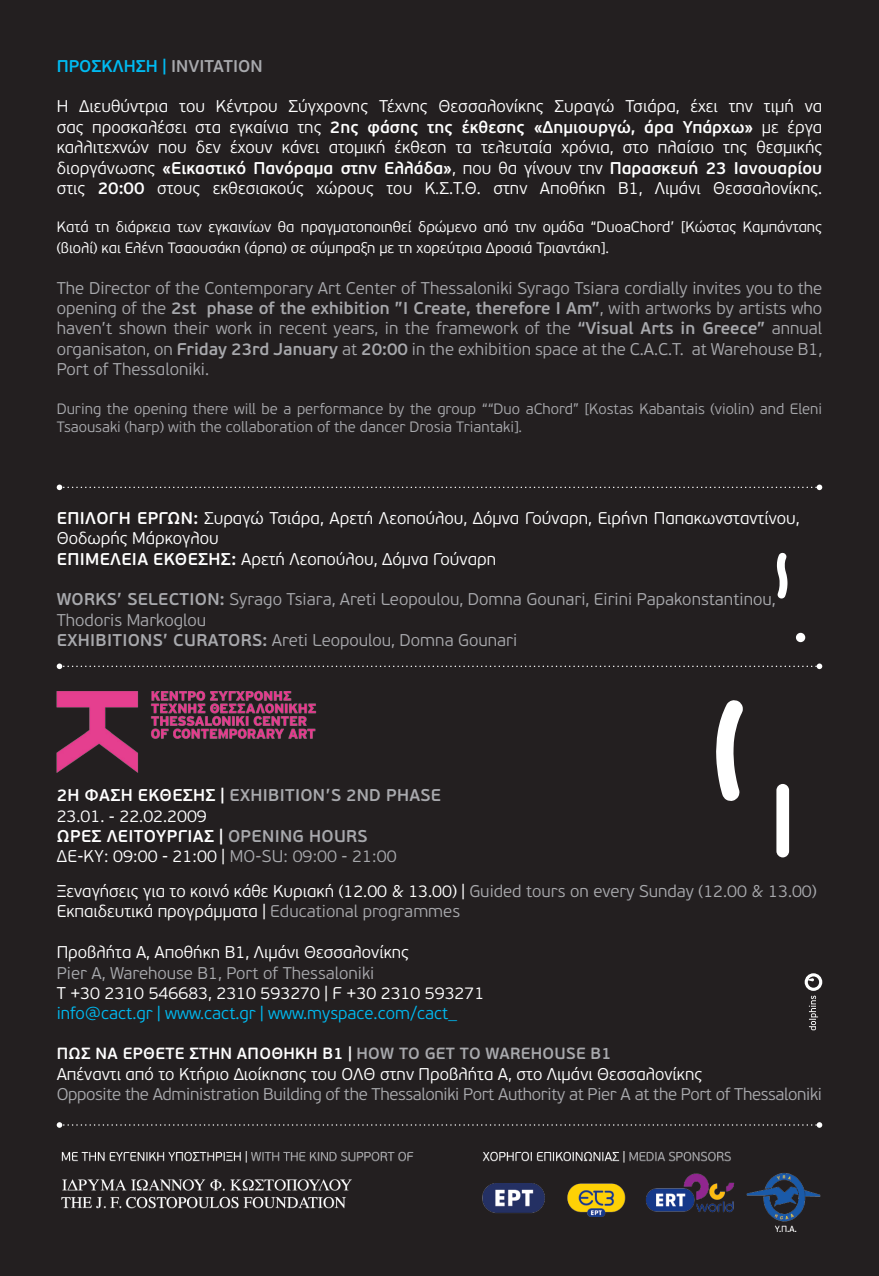
<style>
.page{position:relative;width:879px;height:1276px;background:#231f20}
.page>*{position:absolute;margin:0;border:0;box-sizing:border-box;transform-origin:0 0}
.t1{font:300 17px/20.4px "PF Beau Sans Pro";color:#fff;text-align:justify}
.t2{font:300 17px/20.4px "PF Beau Sans Pro";color:#a8a9ad;text-align:justify}
.t3{font:300 17px "PF Beau Sans Pro";letter-spacing:-.02em;color:#a8a9ad}
.t4{font:600 17px "PF Beau Sans Pro";letter-spacing:.02em;color:#a8a9ad}
.t5{font:300 17px "PF Beau Sans Pro";color:#00baf1}
.t6{font:600 17px "PF Beau Sans Pro";letter-spacing:.02em;color:#fff}
.t7{font:600 17px "PF Beau Sans Pro";color:#00baf1}
.t8{font:600 16.2px "PF Beau Sans Pro";color:#fff}
.t9{font:600 16.2px "PF Beau Sans Pro";letter-spacing:.02em;color:#a8a9ad}
.t10{font:300 15px/20.4px "PF Beau Sans Pro";color:#fff}
.t11{font:300 15px/18px "PF Beau Sans Pro";color:#a8a9ad}
.s1{color:#a8a9ad}
.s2{font-weight:600}
.s3{color:#fff}
</style>
<div class="page">
<svg style="left:57px;top:484px;width:765px;height:6px"></svg>
<svg style="left:57px;top:663px;width:765px;height:6px"></svg>
<svg style="left:57px;top:1122px;width:765px;height:5px"></svg>
<svg style="left:777px;top:553px;width:10px;height:45px"></svg>
<svg style="left:716px;top:700px;width:27px;height:101px"></svg>
<svg style="left:776px;top:784px;width:13px;height:73px"></svg>
<div style="left:796px;top:633px;width:9px;height:9px;background:#fff;border-radius:50%"></div>
<img style="left:56px;top:690px;width:261px;height:83px">
<svg style="left:804px;top:973px;width:18px;height:57px"></svg>
<img style="left:61px;top:1151px;width:760px;height:80px">
<p class="t7" style="left:57px;top:56px;width:207px">ΠΡΟΣΚΛΗΣΗ | <span class="s1">INVITATION</span></p>
<p class="t1" style="left:57px;top:97px;width:767px">Η Διευθύντρια του Κέντρου Σύγχρονης Τέχνης Θεσσαλονίκης Συραγώ Τσιάρα, έχει την τιμή να σας προσκαλέσει στα εγκαίνια της <span class="s2">2ΗΣ ΦΆΣΗΣ ΤΗΣ ΈΚΘΕΣΗΣ «ΔΗΜΙΟΥΡΓΏ, ΆΡΑ ΥΠΆΡΧΩ»</span> με έργα καλλιτεχνών που δεν έχουν κάνει ατομική έκθεση τα τελευταία χρόνια, στο πλαίσιο της θεσμικής διοργάνωσης <span class="s2">«ΕΙΚΑΣΤΙΚΌ ΠΑΝΌΡΑΜΑ ΣΤΗΝ ΕΛΛΆΔΑ»</span>, που θα γίνουν την <span class="s2">ΠΑΡΑΣΚΕΥΉ 23 IΑΝΟΥΑΡΊΟΥ </span>στις <span class="s2">20:00</span> στους εκθεσιακούς χώρους του Κ.Σ.Τ.Θ. στην Αποθήκη Β1, Λιμάνι Θεσσαλονίκης.</p>
<p class="t10" style="left:57px;top:217px;width:767px">Κατά τη διάρκεια των εγκαινίων θα πραγματοποιηθεί δρώμενο από την ομάδα “DuoaChord’ [Kώστας Καμπάνταης (βιολί) και Ελένη Τσαουσάκη (άρπα) σε σύμπραξη με τη χορεύτρια Δροσιά Τριαντάκη].</p>
<p class="t2" style="left:57px;top:278px;width:767px">The Director of the Contemporary Art Center of Thessaloniki Syrago Tsiara cordially invites you to the opening of the <span class="s2">2ST PHASE OF THE EXHIBITION ”I CREATE, THEREFORE I AM”</span>, with artworks by artists who haven’t shown their work in recent years, in the framework of the <span class="s2">“VISUAL ARTS IN GREECE”</span> annual organisaton, on <span class="s2">FRIDAY 23RD JANUARY</span> at <span class="s2">20:00</span> in the exhibition space at the C.A.C.T. at Warehouse B1, Port of Thessαloniki.</p>
<p class="t11" style="left:57px;top:400px;width:767px">During the opening there will be a performance by the group ““Duo aChord” [Kostas Kabantais (violin) and Eleni<br>Tsaousaki (harp) with the collaboration of the dancer Drosia Triantaki].</p>
<p class="t1" style="left:57px;top:508px;width:744px"><span class="s2">ΕΠ ΙΛΟ ΓΉ ΈΡΓΩΝ:</span> Συραγώ Τσιάρα, Αρετή Λεοπούλου, Δόμνα Γούναρη, Ειρήνη Παπακωνσταντίνου,<br>Θοδωρής Μάρκογλου</p>
<p class="t6" style="left:57px;top:548px;width:54px">ΕΠΙΜΈΛΕ</p>
<p class="t6" style="left:132px;top:548px;width:68px">ΙΑ ΈΚΘΕΣΗΣ</p>
<p class="t1" style="left:231px;top:549px;width:266px"><span class="s2">:</span> Αρετή Λεοπούλου, Δόμνα Γούναρη</p>
<p class="t4" style="left:57px;top:589px;width:134px">WORKS’ SELECTION</p>
<p class="t2" style="left:220px;top:590px;width:557px"><span class="s2">:</span> Syrago Tsiara, Areti Leopoulou, Domna Gounari, Eirini Papakonstantinou,</p>
<p class="t2" style="left:57px;top:610px;width:151px">Thodoris Markoglou</p>
<p class="t4" style="left:57px;top:630px;width:60px">EXHIBITION</p>
<p class="t4" style="left:153px;top:630px;width:67px">S’ CURATO</p>
<p class="t2" style="left:241px;top:630px;width:278px"><span class="s2">RS:</span> Areti Leopoulou, Domna Gounari</p>
<p class="t6" style="left:57px;top:785px;width:55px">2Η ΦΆΣΗ</p>
<p class="t6" style="left:138px;top:785px;width:46px">ΈΚΘΕΣΗΣ</p>
<p class="t4" style="left:221px;top:785px;width:69px"><span class="s3">|</span> EXHIBITION</p>
<p class="t4" style="left:325px;top:785px;width:117px">’S 2ND PHASE</p>
<p class="t1" style="left:57px;top:806px;width:152px">23.01. - 22.02.2009</p>
<p class="t6" style="left:57px;top:826px;width:12px">ΏΡΕΣ</p>
<p class="t6" style="left:107px;top:826px;width:49px">ΛΕΙΤΟΥΡ</p>
<p class="t4" style="left:178px;top:826px;width:96px"><span class="s3">ΓΊΑΣ |</span> OPENING</p>
<p class="t4" style="left:309px;top:826px;width:60px">HOURS</p>
<p class="t1" style="left:57px;top:846px;width:341px">Δε-Κυ: 09:00 - 21:00 | <span class="s1">Mo-Su: 09:00 - 21:00</span></p>
<p class="t1" style="left:57px;top:881px;width:761px">Ξεναγήσεις για το κοινό κάθε Κυριακή (12.00 &amp; 13.00) | <span class="s1">Guided tours on every Sunday (12.00 &amp; 13.00)</span></p>
<p class="t1" style="left:57px;top:901px;width:405px">Εκπαιδευτικά προγράμματα | <span class="s1">Educational programmes</span></p>
<p class="t1" style="left:57px;top:942px;width:354px">Προβλήτα Α, Αποθήκη Β1, Λιμάνι Θεσσαλονίκης</p>
<p class="t2" style="left:57px;top:963px;width:319px">Pier A, Warehouse B1, Port of Thessaloniki</p>
<p class="t1" style="left:57px;top:983px;width:429px">Τ +30 2310 546683, 2310 593270 | F +30 2310 593271</p>
<p class="t5" style="left:57px;top:1004px;width:402px">info@cact.gr | www.cact.gr | www.myspace.com/cact_</p>
<p class="t8" style="left:57px;top:1044px;width:193px">ΠΏΣ ΝΑ ΈΡΘΕΤΕ ΣΤΗΝ ΑΠΟ</p>
<p class="t8" style="left:271px;top:1044px;width:24px">ΘΉΚΗ</p>
<p class="t8" style="left:322px;top:1044px;width:48px">Β1 | <span class="s1">HOW</span></p>
<p class="t9" style="left:399px;top:1044px;width:214px">TO GET TO WAREHOUSE B1</p>
<p class="t1" style="left:57px;top:1064px;width:647px">Απέναντι από το Κτήριο Διοίκησης του ΟΛΘ στην Προβλήτα Α, στο Λιμάνι Θεσσαλονίκης</p>
<p class="t3" style="left:57px;top:1084px;width:767px">Opposite the Administration Building of the Thessaloniki Port Authority at Pier A at the Port of Thessaloniki</p>
</div>
